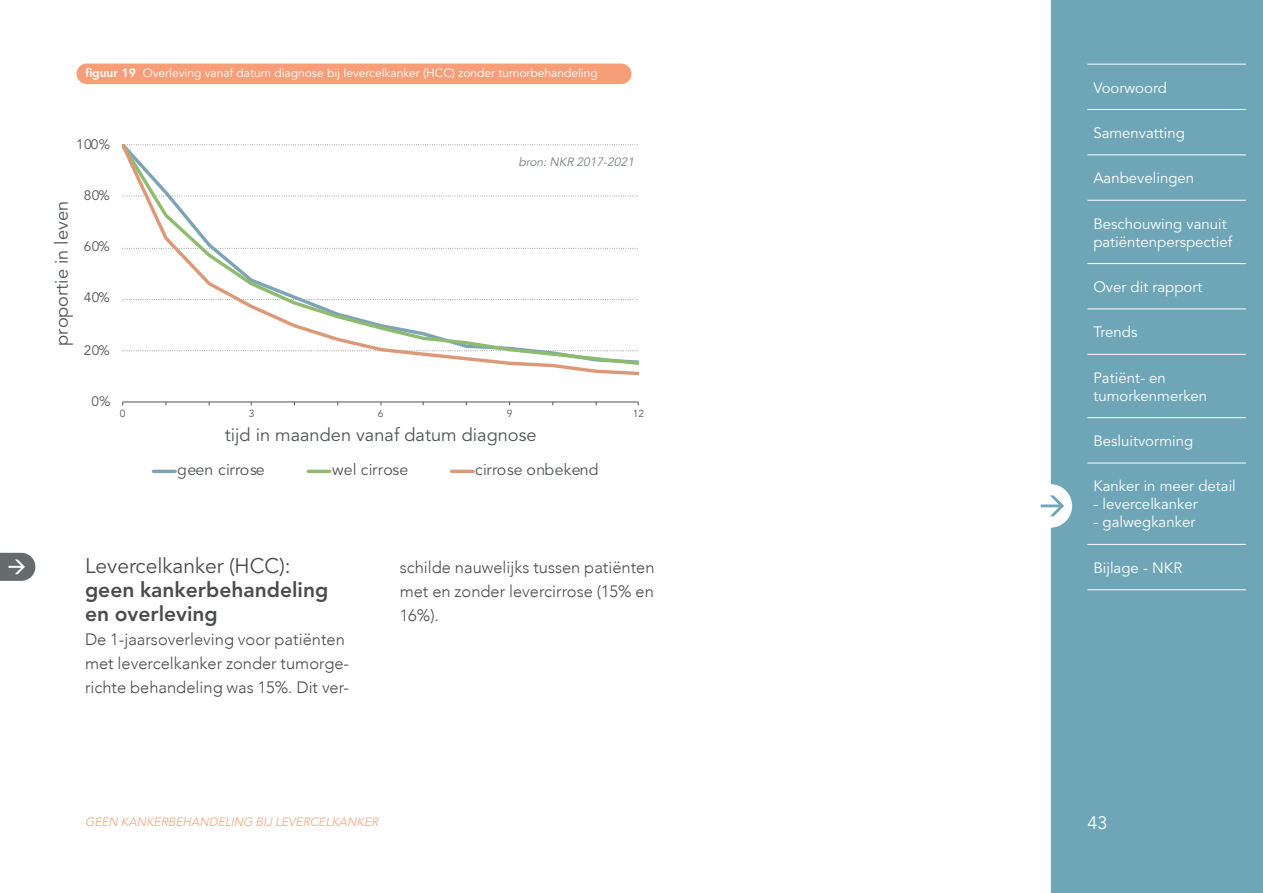
<style>
.page{position:relative;width:1263px;height:893px;background:#fff}
.page>*{position:absolute;margin:0;border:0;box-sizing:border-box;transform-origin:0 0}
.t1{font:800 21px/24px "Avenir LT Std";color:#4b4c4d}
.t2{font:21px "Avenir LT Std";color:#4b4c4d}
.t3{font:18.15px "Avenir LT Std";color:#515455}
.t4{font:18px "Avenir LT Std";color:#fff}
.t5{font:300 16.5px/24px "Avenir";color:#4b4c4d}
.t6{font:15.9px "Avenir LT Std";letter-spacing:.015em;color:#515455}
.t7{font:15px/18px "Avenir LT Std";color:#fff}
.t8{font:13.65px "Avenir LT Std";letter-spacing:.025em;color:#515455}
.t9{font:12px "Avenir LT Std";color:#fff}
.t10{font:italic 12px "Avenir LT Std";color:#f8a988}
.t11{font:italic 12px "Avenir LT Std";color:#7b8083}
.t12{font:10.2px "Avenir LT Std";color:#515455}
.s1{font-weight:800}
</style>
<div class="page">
<div style="left:1050px;top:0;width:213px;height:893px;background:#6ea6b8"></div>
<hr style="left:1087px;top:64px;width:159px;height:1px;background:#fff">
<hr style="left:1087px;top:109px;width:159px;height:1px;background:#fff">
<hr style="left:1087px;top:154px;width:159px;height:1px;background:#fff">
<hr style="left:1087px;top:200px;width:159px;height:1px;background:#fff">
<hr style="left:1087px;top:263px;width:159px;height:1px;background:#fff">
<hr style="left:1087px;top:309px;width:159px;height:1px;background:#fff">
<hr style="left:1087px;top:354px;width:159px;height:1px;background:#fff">
<hr style="left:1087px;top:417px;width:159px;height:1px;background:#fff">
<hr style="left:1087px;top:463px;width:159px;height:1px;background:#fff">
<hr style="left:1087px;top:544px;width:159px;height:1px;background:#fff">
<hr style="left:1087px;top:589px;width:159px;height:1px;background:#fff">
<div style="left:77px;top:64px;width:554px;height:20px;background:#f79d77;border-radius:10px"></div>
<svg style="left:0;top:553px;width:35px;height:28px"></svg>
<hr style="left:123px;top:402px;width:515px;height:1px;background:#515455">
<svg style="left:122px;top:144px;width:517px;height:232px"></svg>
<hr style="left:153px;top:470px;width:22px;height:3px;background:#7da4b5">
<hr style="left:308px;top:470px;width:22px;height:3px;background:#8fbb6f">
<hr style="left:452px;top:470px;width:21px;height:3px;background:#dc9977">
<div style="left:1028px;top:484px;width:44px;height:44px;background:#fff;border-radius:50%"></div>
<svg style="left:1041px;top:495px;width:23px;height:21px"></svg>
<p class="t9" style="left:85px;top:66px;width:514px"><span class="s1">figuur 19</span> Overleving vanaf datum diagnose bij levercelkanker (HCC) zonder tumorbehandeling</p>
<p class="t8" style="left:76px;top:136px;width:36px">100%</p>
<p class="t3" style="left:51px;top:346px;width:146px;rotate:-90deg">proportie in leven</p>
<p class="t8" style="left:84px;top:187px;width:28px">80%</p>
<p class="t8" style="left:84px;top:239px;width:28px">60%</p>
<p class="t8" style="left:84px;top:290px;width:28px">40%</p>
<p class="t8" style="left:84px;top:342px;width:28px">20%</p>
<p class="t11" style="left:518px;top:155px;width:120px">bron:NKR 2017-2021</p>
<p class="t8" style="left:91px;top:393px;width:21px">0%</p>
<p class="t12" style="left:120px;top:408px;width:7px">0</p>
<p class="t12" style="left:249px;top:408px;width:7px">3</p>
<p class="t12" style="left:378px;top:408px;width:7px">6</p>
<p class="t12" style="left:507px;top:408px;width:7px">9</p>
<p class="t12" style="left:633px;top:408px;width:13px">12</p>
<p class="t3" style="left:225px;top:424px;width:313px">tijd in maanden vanaf datum diagnose</p>
<p class="t6" style="left:177px;top:461px;width:89px">geen cirrose</p>
<p class="t6" style="left:332px;top:461px;width:77px">wel cirrose</p>
<p class="t6" style="left:475px;top:461px;width:125px">cirrose onbekend</p>
<h1 class="t2" style="left:85px;top:554px;width:207px">Levercelkanker (HCC):</h1>
<h1 class="t1" style="left:85px;top:578px;width:245px">geen kankerbehandeling en overleving</h1>
<p class="t5" style="left:85px;top:628px;width:266px">De 1-jaarsoverleving voor patiënten met levercelkanker zonder tumorge&shy;richte behandeling was 15%. Dit ver-</p>
<p class="t5" style="left:400px;top:556px;width:256px;text-align:justify">schilde nauwelijks tussen patiënten met en zonder levercirrose (15% en 16%).</p>
<p class="t10" style="left:85px;top:814px;width:297px">GEEN KANKERBEHANDELING BIJ LEVERCELKANKER</p>
<p class="t7" style="left:1093px;top:79px;width:75px">Voorwoord</p>
<p class="t7" style="left:1093px;top:124px;width:93px">Samenvatting</p>
<p class="t7" style="left:1093px;top:169px;width:102px">Aanbevelingen</p>
<p class="t7" style="left:1093px;top:215px;width:140px">Beschouwing vanuit patiëntenperspectief</p>
<p class="t7" style="left:1093px;top:278px;width:111px">Over dit rapport</p>
<p class="t7" style="left:1093px;top:324px;width:46px">Trends</p>
<p class="t7" style="left:1093px;top:369px;width:115px">Patiënt- en tumorkenmerken</p>
<p class="t7" style="left:1093px;top:432px;width:101px">Besluitvorming</p>
<p class="t7" style="left:1093px;top:478px;width:144px">Kanker in meer detail</p>
<p class="t7" style="left:1093px;top:496px;width:106px">- levercelkanker</p>
<p class="t7" style="left:1093px;top:514px;width:103px">- galwegkanker</p>
<p class="t7" style="left:1093px;top:559px;width:90px">Bijlage - NKR</p>
<p class="t4" style="left:1087px;top:812px;width:22px">43</p>
</div>
